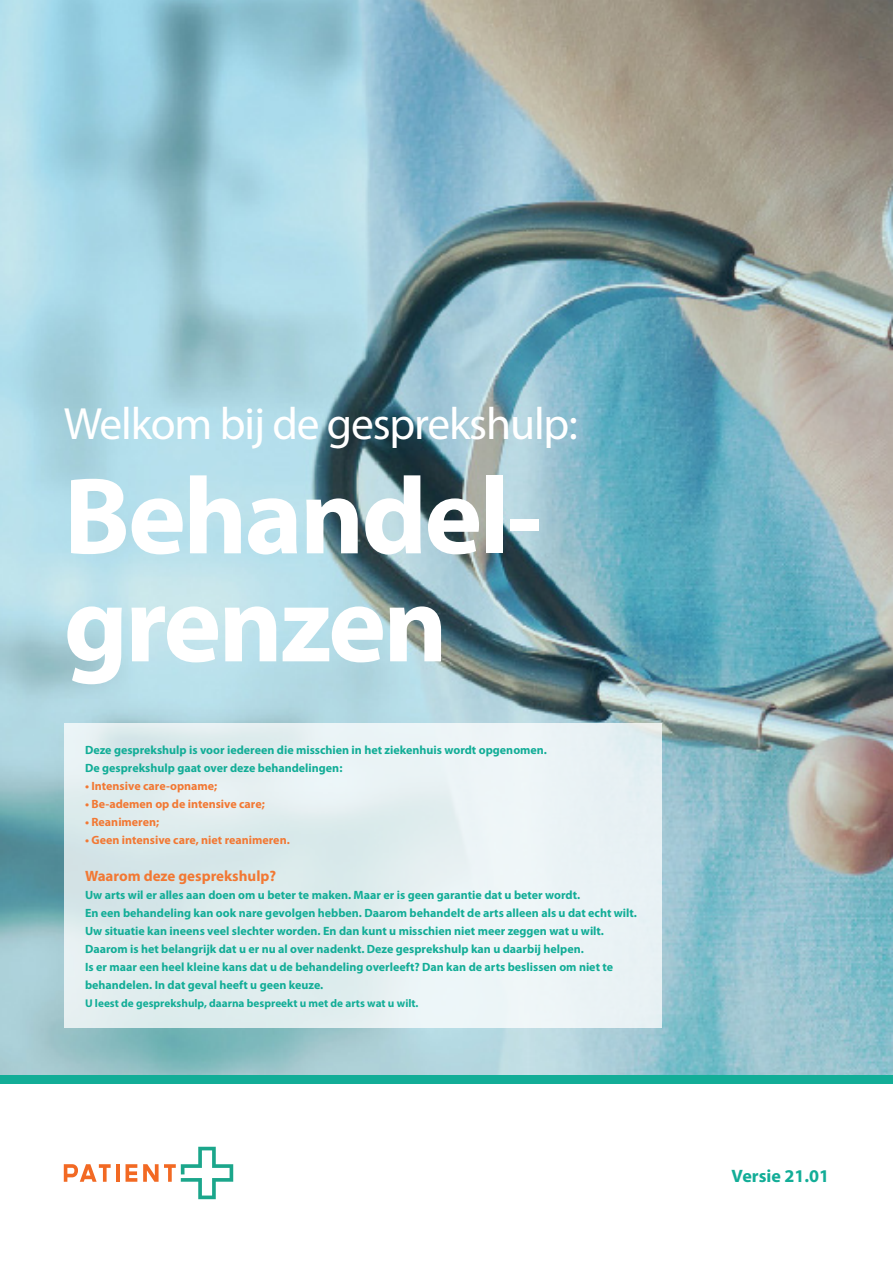
<style>
.page{position:relative;width:893px;height:1263px;background:#fff}
.page>*{position:absolute;margin:0;border:0;box-sizing:border-box;transform-origin:0 0}
.t1{font:700 109.8px/108px "Myriad Pro";letter-spacing:-.025em;color:#fff}
.t2{font:45.45px "Myriad Pro";letter-spacing:-.025em;color:#fff}
.t3{font:700 18px "Myriad Pro";color:#12ad97}
.t4{font:700 15px "Myriad Pro";color:#f27833}
.t5{font:700 12px/18px "Myriad Pro";color:#12ad97}
.t6{font:700 12px "Myriad Pro";color:#f27833}
.t7{font:700 11.25px "Myriad Pro";color:#12ad97}
</style>
<div class="page">
<svg style="left:64px;top:1164px;width:47px;height:18px"></svg>
<hr style="left:116px;top:1164px;width:4px;height:18px;background:#f26923">
<svg style="left:126px;top:1164px;width:11px;height:18px"></svg>
<svg style="left:143px;top:1147px;width:90px;height:52px"></svg>
<img style="left:0;top:0;width:893px;height:1075px">
<div style="left:0;top:1075px;width:893px;height:8px;background:#12ad97"></div>
<div style="left:64px;top:723px;width:597px;height:305px;background:linear-gradient(to right,#dae9ea,#edf5f8)"></div>
<p class="t2" style="left:64px;top:395px;width:515px">Welkom bij de gesprekshulp:</p>
<p class="t1" style="left:64px;top:459px;width:480px">Behandel&shy;grenzen</p>
<p class="t5" style="left:85px;top:740px;width:463px">Deze gesprekshulp is voor iedereen die misschien in het ziekenhuis wordt opgenomen.</p>
<p class="t5" style="left:85px;top:758px;width:259px">De gesprekshulp gaat over deze behandelingen:</p>
<p class="t6" style="left:85px;top:778px;width:134px">• Intensive care-opname;</p>
<p class="t6" style="left:85px;top:796px;width:181px">• Be-ademen op de intensive care;</p>
<p class="t6" style="left:85px;top:814px;width:76px">• Reanimeren;</p>
<p class="t6" style="left:85px;top:832px;width:206px">• Geen intensive care, niet reanimeren.</p>
<p class="t4" style="left:85px;top:866px;width:193px">Waarom deze gesprekshulp?</p>
<p class="t5" style="left:85px;top:886px;width:553px">Uw arts wil er alles aan doen om u beter te maken. Maar er is geen garantie dat u beter wordt.<br>En een behandeling kan ook nare gevolgen hebben. Daarom behandelt de arts alleen als u dat echt wilt.</p>
<p class="t5" style="left:85px;top:922px;width:520px">Uw situatie kan ineens veel slechter worden. En dan kunt u misschien niet meer zeggen wat u wilt.<br>Daarom is het belangrijk dat u er nu al over nadenkt. Deze gesprekshulp kan u daarbij helpen.</p>
<p class="t5" style="left:85px;top:958px;width:530px">Is er maar een heel kleine kans dat u de behandeling overleeft? Dan kan de arts beslissen om niet te behandelen. In dat geval heeft u geen keuze.</p>
<p class="t7" style="left:85px;top:996px;width:335px">U leest de gesprekshulp, daarna bespreekt u met de arts wat u wilt.</p>
<p class="t3" style="left:732px;top:1164px;width:99px">Versie 21.01</p>
</div>
